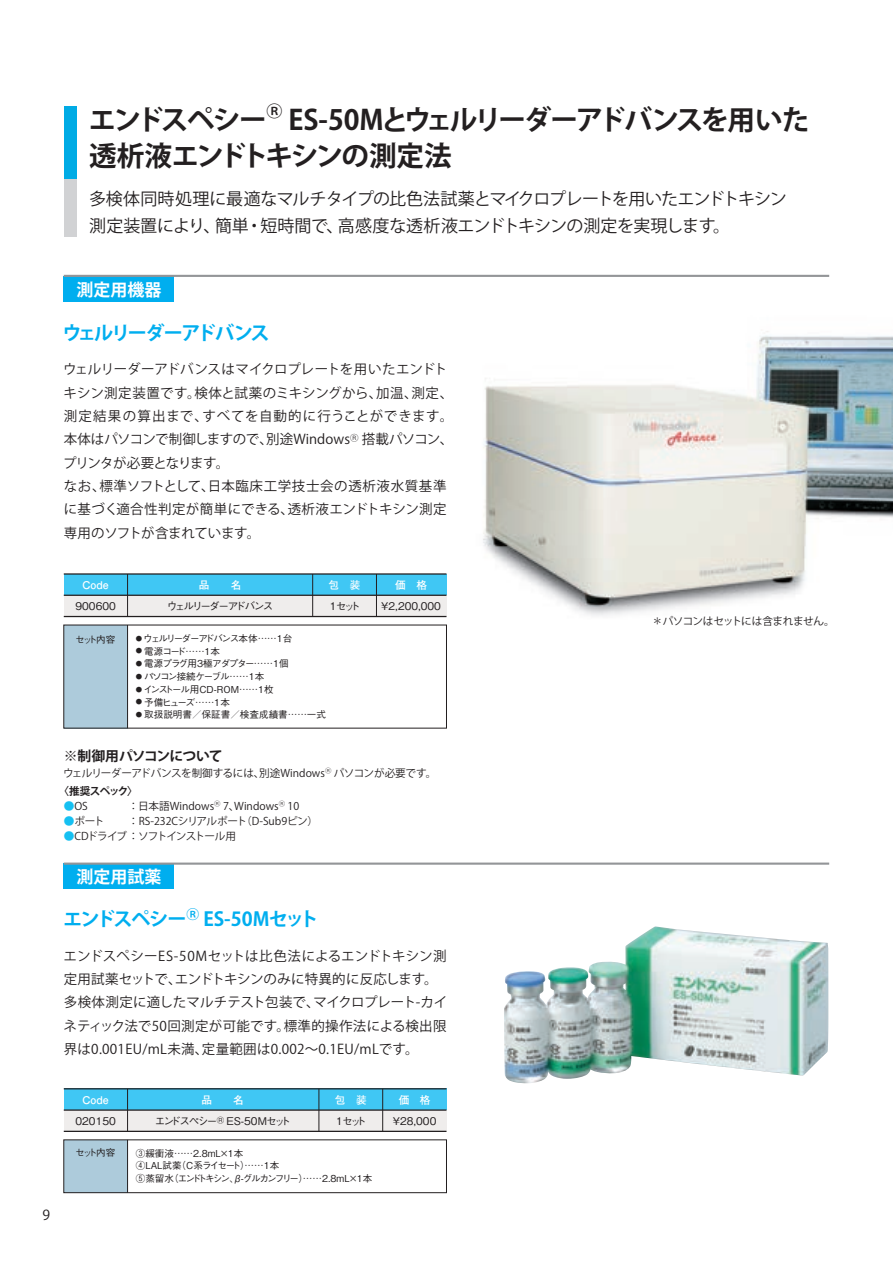
<style>
.page{position:relative;width:893px;height:1263px;background:#fff}
.page>*{position:absolute;margin:0;border:0;box-sizing:border-box;transform-origin:0 0}
.t1{font:700 27.6px/36.2px "Koz Go Pro";letter-spacing:-.08em;color:#231f20}
.t2{font:700 19.2px "Koz Go Pro";letter-spacing:-.06em;color:#00aeef}
.t3{font:700 19.2px "Koz Go Pro";letter-spacing:-.12em;color:#00aeef}
.t4{font:16.95px/26.5px "Koz Go Pro";letter-spacing:-.03em;color:#231f20}
.t5{font:700 16.95px "Koz Go Pro";color:#fff}
.t6{font:700 15.9px "Koz Go Pro";color:#231f20}
.t7{font:700 13.8px "Koz Go Pro";letter-spacing:-.055em;color:#231f20}
.t8{font:13.8px "Koz Go Pro";color:#231f20}
.t9{font:13.5px/23.4px "Koz Go Pro";letter-spacing:.01em;color:#231f20}
.t10{font:10.65px/18px "Koz Go Pro";letter-spacing:-.02em;color:#231f20}
.t11{font:500 10.65px "Gothic BBB Pro";letter-spacing:-.085em;color:#231f20}
.t12{font:700 10.65px "Futo Go B101 Pro";color:#fff}
.t13{font:10.65px "Koz Go Pro";color:#231f20}
.t14{font:10.65px "Koz Go Pro";letter-spacing:-.04em;color:#231f20}
.t15{font:10.65px "Koz Go Pro";letter-spacing:-.085em;color:#231f20}
.t16{font:500 10.65px "Gothic BBB Pro";letter-spacing:-.15em;color:#231f20}
.t17{font:500 10.65px "Gothic BBB Pro";letter-spacing:-.17em;color:#231f20}
.t18{font:500 9.6px/12.8px "Gothic BBB Pro";color:#231f20}
.t19{font:500 9.6px "Gothic BBB Pro";letter-spacing:-.095em;color:#231f20}
.t20{font:500 9.6px "Gothic BBB Pro";letter-spacing:-.15em;color:#231f20}
.t21{font:500 9.6px "Gothic BBB Pro";letter-spacing:-.03em;color:#231f20}
.t22{font:500 9.6px "Gothic BBB Pro";letter-spacing:-.14em;color:#231f20}
.s1{font-size:6.45px}
.s2{font-weight:700}
.s3{color:#15c0f2}
</style>
<div class="page">
<img style="left:483px;top:331px;width:410px;height:285px">
<img style="left:504px;top:926px;width:324px;height:157px">
<div style="left:64px;top:625px;width:64px;height:103px;background:#adcbdb"></div>
<hr style="left:127px;top:625px;width:1px;height:103px;background:#231f20">
<div style="left:64px;top:574px;width:382px;height:21px;background:#40c7f4"></div>
<div style="left:64px;top:595px;width:382px;height:21px;background:#efedec"></div>
<hr style="left:64px;top:573px;width:382px;height:2px;background:#231f20">
<hr style="left:64px;top:616px;width:382px;height:1px;background:#231f20">
<hr style="left:64px;top:595px;width:382px;height:1px;background:#231f20">
<hr style="left:127px;top:574px;width:1px;height:42px;background:#231f20">
<hr style="left:376px;top:574px;width:1px;height:42px;background:#231f20">
<hr style="left:312px;top:574px;width:1px;height:42px;background:#231f20">
<div style="left:64px;top:276px;width:110px;height:25px;background:#00aeef"></div>
<hr style="left:64px;top:275px;width:765px;height:2px;background:#939598">
<div style="left:64px;top:106px;width:13px;height:73px;background:#00abe5"></div>
<div style="left:64px;top:179px;width:13px;height:57px;background:#d1d2d4"></div>
<div style="left:64px;top:1140px;width:64px;height:53px;background:#adcbdb"></div>
<div style="left:64px;top:1139px;width:383px;height:54px;border:1px solid #231f20"></div>
<hr style="left:127px;top:1140px;width:1px;height:53px;background:#231f20">
<div style="left:64px;top:1089px;width:382px;height:21px;background:#40c7f4"></div>
<div style="left:64px;top:1110px;width:382px;height:21px;background:#efedec"></div>
<hr style="left:64px;top:1088px;width:382px;height:1px;background:#231f20">
<hr style="left:64px;top:1131px;width:382px;height:1px;background:#231f20">
<hr style="left:64px;top:1109px;width:382px;height:2px;background:#231f20">
<hr style="left:127px;top:1089px;width:1px;height:42px;background:#231f20">
<hr style="left:382px;top:1089px;width:1px;height:42px;background:#231f20">
<hr style="left:319px;top:1089px;width:1px;height:42px;background:#231f20">
<div style="left:64px;top:864px;width:110px;height:25px;background:#00aeef"></div>
<hr style="left:64px;top:862px;width:765px;height:3px;background:#939598">
<h1 class="t1" style="left:88px;top:104px;width:180px">エンドスペシー</h1>
<p class="t6" style="left:266px;top:101px;width:17px">Ⓡ</p>
<h1 class="t1" style="left:89px;top:104px;width:722px;text-indent:199px">ES-50Mとウェルリーダーアドバンスを用いた透析液エンドトキシンの測定法</h1>
<p class="t4" style="left:89px;top:186px;width:699px">多検体同時処理に最適なマルチタイプの比色法試薬とマイクロプレートを用いたエンドトキシン測定装置により、簡単・短時間で、高感度な透析液エンドトキシンの測定を実現します。</p>
<p class="t5" style="left:77px;top:278px;width:87px">測定用機器</p>
<h2 class="t3" style="left:62px;top:320px;width:209px">ウェルリーダーアドバンス</h2>
<p class="t9" style="left:63px;top:358px;width:392px">ウェルリーダーアドバンスはマイクロプレートを用いたエンドトキシン測定装置です。検体と試薬のミキシングから、加温、測定、測定結果の算出まで、すべてを自動的に行うことができます。本体はパソコンで制御しますので、別途Windows<sup>Ⓡ</sup> 搭載パソコン、プリンタが必要となります。<br>なお、標準ソフトとして、日本臨床工学技士会の透析液水質基準に基づく適合性判定が簡単にできる、透析液エンドトキシン測定専用のソフトが含まれています。</p>
<p class="t12" style="left:83px;top:576px;width:28px">Code</p>
<p class="t11" style="left:76px;top:597px;width:42px">900600</p>
<p class="t19" style="left:75px;top:631px;width:42px">セット内容</p>
<p class="t12" style="left:199px;top:576px;width:44px">品　　名</p>
<p class="t17" style="left:167px;top:597px;width:108px">ウェルリーダーアドバンス</p>
<p class="t12" style="left:329px;top:576px;width:33px">包　装</p>
<p class="t11" style="left:330px;top:597px;width:32px">1セット</p>
<p class="t20" style="left:136px;top:631px;width:158px"><span class="s1">●</span> ウェルリーダーアドバンス本体……1台</p>
<p class="t19" style="left:136px;top:643px;width:86px"><span class="s1">●</span> 電源コード……1本</p>
<p class="t19" style="left:136px;top:656px;width:154px"><span class="s1">●</span> 電源プラグ用3極アダプター……1個</p>
<p class="t19" style="left:136px;top:669px;width:130px"><span class="s1">●</span> パソコン接続ケーブル……1本</p>
<p class="t21" style="left:136px;top:682px;width:140px"><span class="s1">●</span> インストール用CD-ROM……1枚</p>
<p class="t22" style="left:136px;top:694px;width:96px"><span class="s1">●</span> 予備ヒューズ……1本</p>
<p class="t18" style="left:136px;top:707px;width:192px"><span class="s1">●</span> 取扱説明書／保証書／検査成績書……一式</p>
<p class="t12" style="left:395px;top:576px;width:33px">価　格</p>
<p class="t11" style="left:380px;top:597px;width:63px">￥2,200,000</p>
<p class="t7" style="left:64px;top:747px;width:160px">※制御用パソコンについて</p>
<p class="t10" style="left:58px;top:764px;width:380px;text-indent:5px">ウェルリーダーアドバンスを制御するには、別途Windows<sup>Ⓡ</sup> パソコンが必要です。<span class="s2">〈推奨スペック〉</span></p>
<p class="t10" style="left:64px;top:797px;width:26px"><span class="s3">●</span>OS</p>
<p class="t13" style="left:128px;top:799px;width:172px">： 日本語Windows<sup>Ⓡ</sup> 7、Windows<sup>Ⓡ</sup> 10</p>
<p class="t10" style="left:64px;top:812px;width:42px"><span class="s3">●</span>ポート</p>
<p class="t10" style="left:128px;top:812px;width:191px">： RS-232Cシリアルポート（D-Sub9ピン）</p>
<p class="t15" style="left:64px;top:829px;width:174px"><span class="s3">●</span>CDドライブ ： ソフトインストール用</p>
<p class="t5" style="left:77px;top:866px;width:87px">測定用試薬</p>
<h2 class="t2" style="left:63px;top:907px;width:257px">エンドスペシー<sup>Ⓡ</sup> ES-50Mセット</h2>
<p class="t9" style="left:64px;top:944px;width:385px">エンドスペシーES-50Mセットは比色法によるエンドトキシン測定用試薬セットで、エンドトキシンのみに特異的に反応します。多検体測定に適したマルチテスト包装で、マイクロプレート-カイネティック法で50回測定が可能です。標準的操作法による検出限界は0.001EU/mL未満、定量範囲は0.002～0.1EU/mLです。</p>
<p class="t8" style="left:43px;top:1206px;width:9px">9</p>
<p class="t12" style="left:83px;top:1091px;width:28px">Code</p>
<p class="t11" style="left:76px;top:1112px;width:42px">020150</p>
<p class="t19" style="left:75px;top:1145px;width:42px">セット内容</p>
<p class="t12" style="left:201px;top:1091px;width:44px">品　　名</p>
<p class="t16" style="left:155px;top:1112px;width:137px">エンドスペシー<sup>Ⓡ</sup> ES-50Mセット</p>
<p class="t12" style="left:335px;top:1091px;width:33px">包　装</p>
<p class="t11" style="left:336px;top:1112px;width:32px">1セット</p>
<p class="t18" style="left:136px;top:1145px;width:238px">③緩衝液……2.8mL×1本<br>④LAL試薬（C系ライセート）……1本<br>⑤蒸留水（エンドトキシン、β-グルカンフリー）……2.8mL×1本</p>
<p class="t12" style="left:399px;top:1091px;width:33px">価　格</p>
<p class="t11" style="left:391px;top:1112px;width:47px">￥28,000</p>
<p class="t14" style="left:652px;top:614px;width:184px">＊パソコンはセットには含まれません。</p>
</div>
